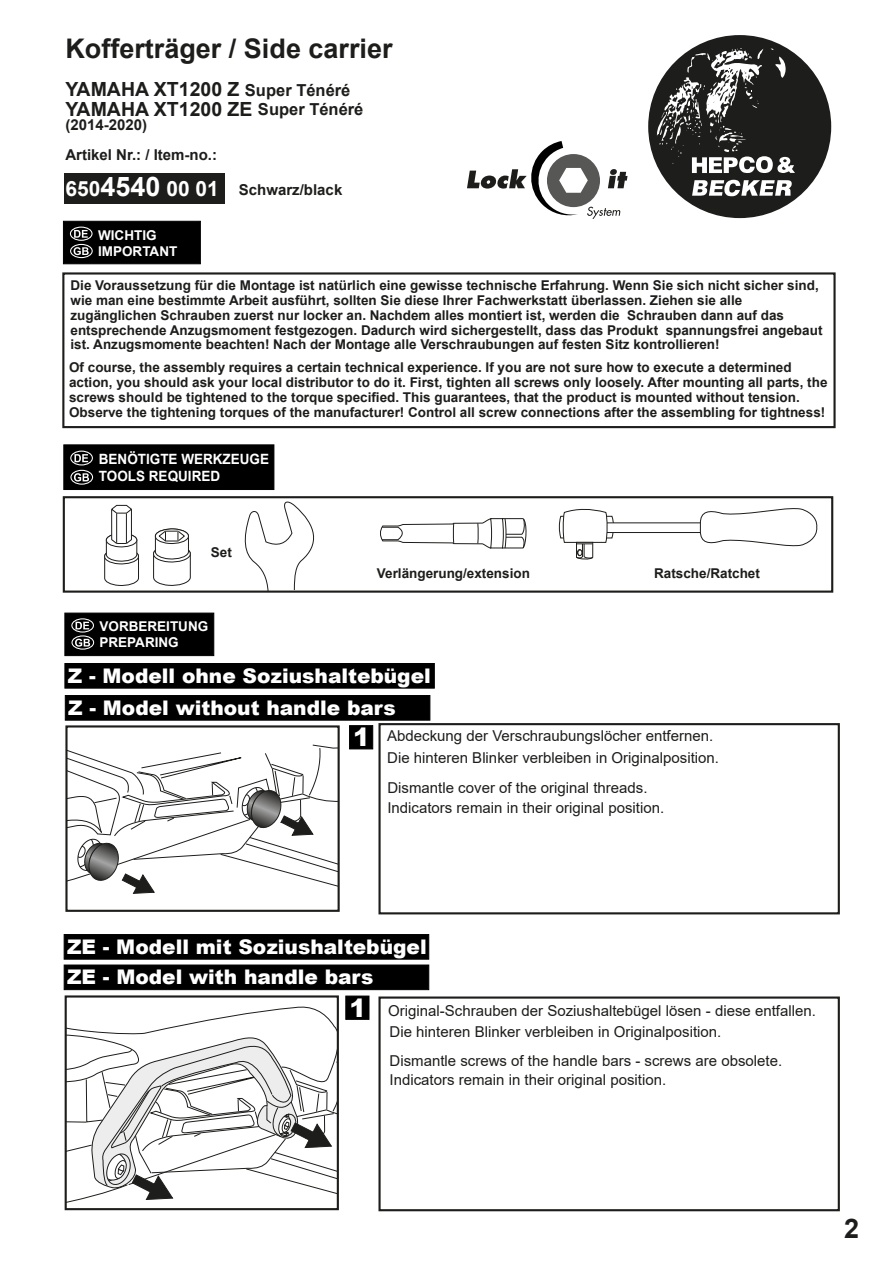
<style>
.page{position:relative;width:893px;height:1263px;background:#fff}
.page>*{position:absolute;margin:0;border:0;box-sizing:border-box;transform-origin:0 0}
.t1{font:700 27px "Arial";color:#1d1d1b}
.t2{font:700 21px "Arial";color:#fff}
.t3{font:900 20.1px/30.5px "Arial";color:#fff}
.t4{font:700 19.5px/19.5px "Arial";color:#1d1d1b}
.t5{font:15px/19.5px "Arial";color:#1d1d1b}
.t6{font:700 15px/30px "Arial";color:#1d1d1b}
.t7{font:700 14.1px/17px "Arial";color:#fff;scale:.95 1}
.t8{font:700 13.5px/14.9px "Arial";color:#1d1d1b}
.t9{font:700 13.5px/16.2px "Arial";color:#fff}
.s1{font-size:16.5px}
.s2{font-size:27px}
.s3{font-weight:900;font-size:25.2px;color:#fff}
</style>
<div class="page">
<div style="left:648px;top:35px;width:183px;height:183px;background:#1d1d1b;border-radius:50%"></div>
<svg style="left:692px;top:180px;width:100px;height:16px"></svg>
<svg style="left:656px;top:48px;width:139px;height:125px"></svg>
<div style="left:378px;top:723px;width:462px;height:191px;border:2px solid #1d1d1b"></div>
<div style="left:378px;top:996px;width:462px;height:215px;border:2px solid #1d1d1b"></div>
<div style="left:64px;top:173px;width:161px;height:30px;background:#1d1d1b"></div>
<svg style="left:467px;top:141px;width:160px;height:78px"></svg>
<div style="left:349px;top:725px;width:24px;height:24px;background:#000;border:1px solid #000"></div>
<div style="left:65px;top:663px;width:370px;height:25px;background:#000"></div>
<svg style="left:68px;top:744px;width:269px;height:150px"></svg>
<div style="left:65px;top:725px;width:275px;height:187px;border:2px solid #1d1d1b"></div>
<div style="left:345px;top:996px;width:24px;height:24px;background:#000;border:1px solid #000"></div>
<svg style="left:68px;top:1006px;width:268px;height:197px"></svg>
<div style="left:65px;top:995px;width:274px;height:215px;border:2px solid #1d1d1b"></div>
<div style="left:64px;top:934px;width:365px;height:25px;background:#000"></div>
<div style="left:64px;top:965px;width:365px;height:25px;background:#000;border:1px solid #000"></div>
<div style="left:65px;top:695px;width:365px;height:25px;background:#000"></div>
<div style="left:62px;top:272px;width:774px;height:156px;border:2px solid #1d1d1b"></div>
<div style="left:63px;top:221px;width:138px;height:43px;background:#000;border:1px solid #000"></div>
<svg style="left:74px;top:230px;width:14px;height:8px"></svg>
<div style="left:70px;top:227px;width:23px;height:14px;border:1px solid #fff;border-radius:50%"></div>
<svg style="left:74px;top:247px;width:15px;height:8px"></svg>
<div style="left:70px;top:244px;width:23px;height:14px;border:1px solid #fff;border-radius:50%"></div>
<div style="left:65px;top:613px;width:149px;height:43px;background:#000;border:1px solid #000"></div>
<svg style="left:76px;top:622px;width:13px;height:7px"></svg>
<div style="left:71px;top:618px;width:23px;height:14px;border:1px solid #fff;border-radius:50%"></div>
<svg style="left:75px;top:639px;width:15px;height:8px"></svg>
<div style="left:72px;top:635px;width:22px;height:15px;border:1px solid #fff;border-radius:50%"></div>
<div style="left:63px;top:496px;width:770px;height:97px;border:2px solid #1d1d1b"></div>
<svg style="left:380px;top:518px;width:147px;height:31px"></svg>
<div style="left:602px;top:522px;width:101px;height:11px;border:1px solid #1d1d1b"></div>
<svg style="left:559px;top:508px;width:55px;height:52px"></svg>
<svg style="left:700px;top:508px;width:118px;height:39px"></svg>
<svg style="left:243px;top:501px;width:77px;height:92px"></svg>
<svg style="left:153px;top:528px;width:38px;height:58px"></svg>
<svg style="left:104px;top:504px;width:35px;height:82px"></svg>
<div style="left:63px;top:444px;width:211px;height:46px;background:#000;border:1px solid #000"></div>
<svg style="left:74px;top:454px;width:14px;height:8px"></svg>
<div style="left:70px;top:451px;width:23px;height:14px;border:1px solid #fff;border-radius:50%"></div>
<svg style="left:74px;top:473px;width:15px;height:8px"></svg>
<div style="left:70px;top:470px;width:23px;height:15px;border:1px solid #fff;border-radius:50%"></div>
<h1 class="t1" style="left:65px;top:29px;width:329px">Kofferträger / Side carrier</h1>
<h3 class="t4" style="left:65px;top:80px;width:299px">YAMAHA XT1200 Z <span class="s1">Super Ténéré<br></span>YAMAHA XT1200 ZE <span class="s1">Super Ténéré</span></h3>
<p class="t6" style="left:65px;top:110px;width:153px">(2014-2020)<br>Artikel Nr.: / Item-no.:</p>
<h2 class="t2" style="left:65px;top:174px;width:155px">650<span class="s2">4540</span> 00 01</h2>
<p class="t6" style="left:239px;top:175px;width:105px">Schwarz/black</p>
<p class="t9" style="left:98px;top:227px;width:81px">WICHTIG<br>IMPORTANT</p>
<p class="t8" style="left:70px;top:278px;width:753px">Die Voraussetzung für die Montage ist natürlich eine gewisse technische Erfahrung. Wenn Sie sich nicht sicher sind, wie man eine bestimmte Arbeit ausführt, sollten Sie diese Ihrer Fachwerkstatt überlassen. Ziehen sie alle zugänglichen Schrauben zuerst nur locker an. Nachdem alles montiert ist, werden die Schrauben dann auf das entsprechende Anzugsmoment festgezogen. Dadurch wird sichergestellt, dass das Produkt spannungsfrei angebaut ist. Anzugsmomente beachten! Nach der Montage alle Verschraubungen auf festen Sitz kontrollieren!</p>
<p class="t8" style="left:69px;top:360px;width:760px">Of course, the assembly requires a certain technical experience. If you are not sure how to execute a determined action, you should ask your local distributor to do it. First, tighten all screws only loosely. After mounting all parts, the screws should be tightened to the torque specified. This guarantees, that the product is mounted without tension.<br>Observe the tightening torques of the manufacturer! Control all screw connections after the assembling for tightness!</p>
<p class="t7" style="left:99px;top:451px;width:181px">BENÖTIGTE WERKZEUGE<br>TOOLS REQUIRED</p>
<p class="t8" style="left:211px;top:545px;width:23px">Set</p>
<p class="t9" style="left:100px;top:618px;width:110px">VORBEREITUNG<br>PREPARING</p>
<p class="t8" style="left:377px;top:566px;width:155px">Verlängerung/extension</p>
<p class="t8" style="left:654px;top:566px;width:107px">Ratsche/Ratchet</p>
<h3 class="t3" style="left:68px;top:660px;width:365px">Z - Modell ohne Soziushaltebügel</h3>
<h3 class="t3" style="left:68px;top:692px;width:329px">Z - Model without handle bars</h3>
<p class="t5" style="left:387px;top:725px;width:333px;line-height:21.1px;text-indent:-34px"><span class="s3">1</span> Abdeckung der Verschraubungslöcher entfernen.<br>Die hinteren Blinker verbleiben in Originalposition.</p>
<p class="t5" style="left:387px;top:778px;width:278px">Dismantle cover of the original threads.<br>Indicators remain in their original position.</p>
<h3 class="t3" style="left:67px;top:931px;width:361px">ZE - Modell mit Soziushaltebügel<br>ZE - Model with handle bars</h3>
<p class="t5" style="left:390px;top:1001px;width:428px;line-height:20.7px;text-indent:-40px"><span class="s3">1</span> Original-Schrauben der Soziushaltebügel lösen - diese entfallen.<br>Die hinteren Blinker verbleiben in Originalposition.</p>
<p class="t5" style="left:389px;top:1050px;width:394px">Dismantle screws of the handle bars - screws are obsolete.<br>Indicators remain in their original position.</p>
<h1 class="t1" style="left:844px;top:1210px;width:17px">2</h1>
</div>
